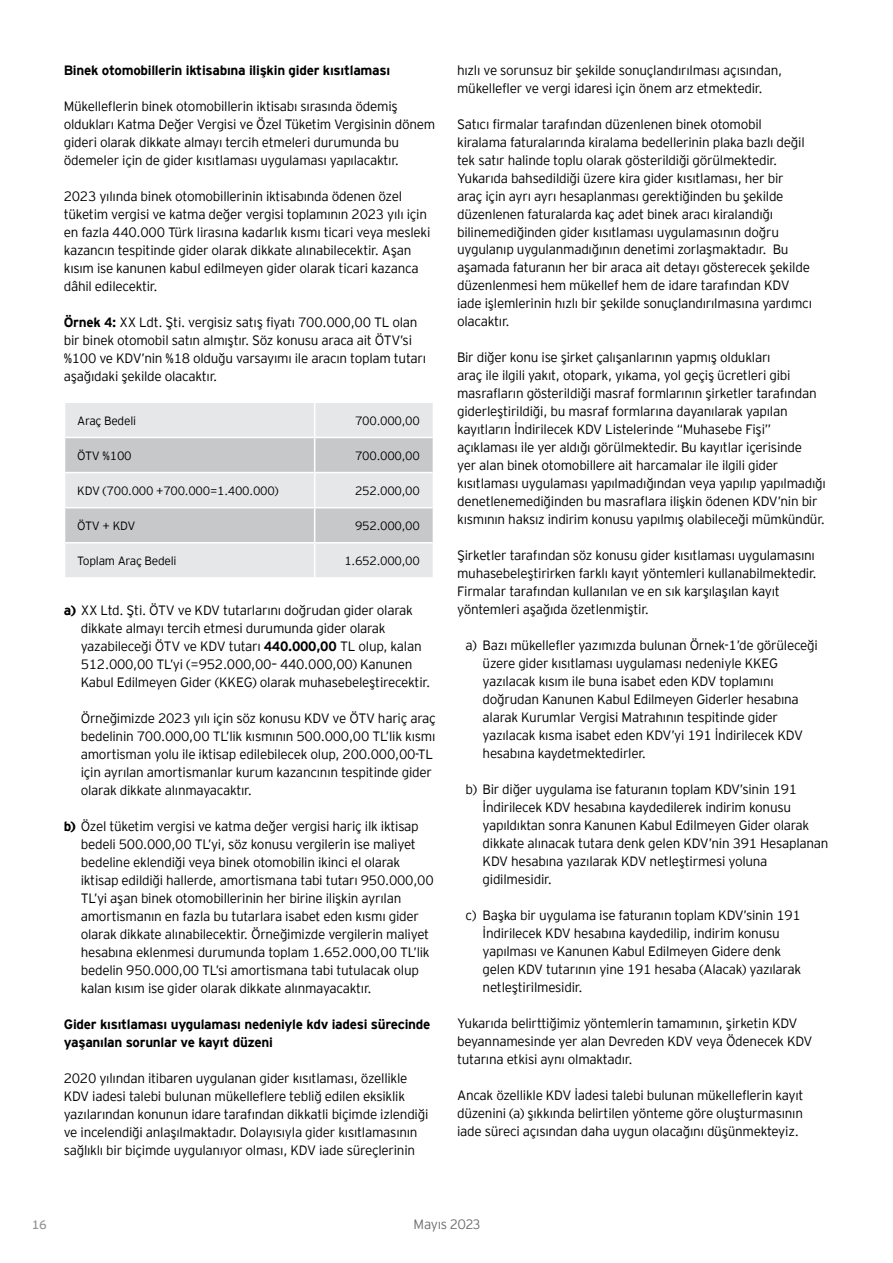
<style>
.page{position:relative;width:893px;height:1263px;background:#fff}
.page>*{position:absolute;margin:0;border:0;box-sizing:border-box;transform-origin:0 0}
.t1{font:300 13.5px/18px "EY Interstate";letter-spacing:-.02em;color:#000}
.t2{font:700 13.5px/18px "EY Interstate";letter-spacing:-.02em;color:#000}
.t3{font:300 13.5px "EY Interstate";letter-spacing:-.02em;color:#6d6e71}
.t4{font:12.3px "EY Interstate";color:#939598}
.t5{font:300 12px "EY Interstate";letter-spacing:-.02em;color:#000}
.s1{font-weight:700}
</style>
<div class="page">
<div style="left:65px;top:403px;width:368px;height:174px;background:#e6e7e8"></div>
<svg style="left:65px;top:438px;width:368px;height:104px;background:#d1d2d4"></svg>
<hr style="left:314px;top:403px;width:1px;height:34px;background:#fff">
<hr style="left:64px;top:437px;width:251px;height:1px;background:#fff">
<hr style="left:315px;top:437px;width:118px;height:1px;background:#fff">
<hr style="left:314px;top:438px;width:1px;height:34px;background:#fff">
<hr style="left:64px;top:472px;width:251px;height:1px;background:#fff">
<hr style="left:315px;top:472px;width:118px;height:1px;background:#fff">
<hr style="left:314px;top:473px;width:1px;height:34px;background:#fff">
<hr style="left:64px;top:507px;width:251px;height:1px;background:#fff">
<hr style="left:315px;top:507px;width:118px;height:1px;background:#fff">
<hr style="left:314px;top:508px;width:1px;height:34px;background:#fff">
<hr style="left:64px;top:542px;width:251px;height:1px;background:#fff">
<hr style="left:315px;top:542px;width:118px;height:1px;background:#fff">
<hr style="left:314px;top:543px;width:1px;height:34px;background:#fff">
<p class="t2" style="left:64px;top:60px;width:328px">Binek otomobillerin iktisabına ilişkin gider kısıtlaması</p>
<p class="t1" style="left:64px;top:96px;width:373px">Mükelleflerin binek otomobillerin iktisabı sırasında ödemiş oldukları Katma Değer Vergisi ve Özel Tüketim Vergisinin dönem gideri olarak dikkate almayı tercih etmeleri durumunda bu ödemeler için de gider kısıtlaması uygulaması yapılacaktır.</p>
<p class="t1" style="left:64px;top:186px;width:368px">2023 yılında binek otomobillerinin iktisabında ödenen özel tüketim vergisi ve katma değer vergisi toplamının 2023 yılı için en fazla 440.000 Türk lirasına kadarlık kısmı ticari veya mesleki kazancın tespitinde gider olarak dikkate alınabilecektir. Aşan kısım ise kanunen kabul edilmeyen gider olarak ticari kazanca dâhil edilecektir.</p>
<p class="t1" style="left:64px;top:312px;width:364px"><span class="s1">Örnek 4:</span> XX Ldt. Şti. vergisiz satış fiyatı 700.000,00 TL olan bir binek otomobil satın almıştır. Söz konusu araca ait ÖTV’si %100 ve KDV’nin %18 olduğu varsayımı ile aracın toplam tutarı aşağıdaki şekilde olacaktır.</p>
<p class="t5" style="left:77px;top:412px;width:60px">Araç Bedeli</p>
<p class="t5" style="left:355px;top:412px;width:66px">700.000,00</p>
<p class="t5" style="left:77px;top:447px;width:56px">ÖTV %100</p>
<p class="t5" style="left:355px;top:447px;width:66px">700.000,00</p>
<p class="t5" style="left:77px;top:482px;width:203px">KDV (700.000 +700.000=1.400.000)</p>
<p class="t5" style="left:355px;top:482px;width:66px">252.000,00</p>
<p class="t5" style="left:77px;top:517px;width:60px">ÖTV + KDV</p>
<p class="t5" style="left:355px;top:517px;width:66px">952.000,00</p>
<p class="t5" style="left:77px;top:552px;width:101px">Toplam Araç Bedeli</p>
<p class="t5" style="left:344px;top:552px;width:77px">1.652.000,00</p>
<p class="t1" style="left:81px;top:600px;width:351px;text-indent:-17px"><span class="s1">a)</span> XX Ltd. Şti. ÖTV ve KDV tutarlarını doğrudan gider olarak dikkate almayı tercih etmesi durumunda gider olarak yazabileceği ÖTV ve KDV tutarı <span class="s1">440.000,00</span> TL olup, kalan 512.000,00 TL’yi (=952.000,00– 440.000,00) Kanunen Kabul Edilmeyen Gider (KKEG) olarak muhasebeleştirecektir.</p>
<p class="t1" style="left:81px;top:708px;width:357px">Örneğimizde 2023 yılı için söz konusu KDV ve ÖTV hariç araç bedelinin 700.000,00 TL’lik kısmının 500.000,00 TL’lik kısmı amortisman yolu ile iktisap edilebilecek olup, 200.000,00-TL için ayrılan amortismanlar kurum kazancının tespitinde gider olarak dikkate alınmayacaktır.</p>
<p class="t1" style="left:81px;top:816px;width:354px;text-indent:-17px"><span class="s1">b)</span> Özel tüketim vergisi ve katma değer vergisi hariç ilk iktisap bedeli 500.000,00 TL’yi, söz konusu vergilerin ise maliyet bedeline eklendiği veya binek otomobilin ikinci el olarak iktisap edildiği hallerde, amortismana tabi tutarı 950.000,00<br>TL’yi aşan binek otomobillerinin her birine ilişkin ayrılan amortismanın en fazla bu tutarlara isabet eden kısmı gider olarak dikkate alınabilecektir. Örneğimizde vergilerin maliyet hesabına eklenmesi durumunda toplam 1.652.000,00 TL’lik bedelin 950.000,00 TL’si amortismana tabi tutulacak olup kalan kısım ise gider olarak dikkate alınmayacaktır.</p>
<p class="t2" style="left:64px;top:1014px;width:368px">Gider kısıtlaması uygulaması nedeniyle kdv iadesi sürecinde yaşanılan sorunlar ve kayıt düzeni</p>
<p class="t1" style="left:64px;top:1068px;width:366px">2020 yılından itibaren uygulanan gider kısıtlaması, özellikle KDV iadesi talebi bulunan mükelleflere tebliğ edilen eksiklik yazılarından konunun idare tarafından dikkatli biçimde izlendiği ve incelendiği anlaşılmaktadır. Dolayısıyla gider kısıtlamasının sağlıklı bir biçimde uygulanıyor olması, KDV iade süreçlerinin</p>
<p class="t1" style="left:457px;top:60px;width:327px">hızlı ve sorunsuz bir şekilde sonuçlandırılması açısından, mükellefler ve vergi idaresi için önem arz etmektedir.</p>
<p class="t1" style="left:457px;top:114px;width:356px">Satıcı firmalar tarafından düzenlenen binek otomobil kiralama faturalarında kiralama bedellerinin plaka bazlı değil tek satır halinde toplu olarak gösterildiği görülmektedir.<br>Yukarıda bahsedildiği üzere kira gider kısıtlaması, her bir araç için ayrı ayrı hesaplanması gerektiğinden bu şekilde düzenlenen faturalarda kaç adet binek aracı kiralandığı bilinemediğinden gider kısıtlaması uygulamasının doğru uygulanıp uygulanmadığının denetimi zorlaşmaktadır. Bu aşamada faturanın her bir araca ait detayı gösterecek şekilde düzenlenmesi hem mükellef hem de idare tarafından KDV iade işlemlerinin hızlı bir şekilde sonuçlandırılmasına yardımcı olacaktır.</p>
<p class="t1" style="left:457px;top:348px;width:370px">Bir diğer konu ise şirket çalışanlarının yapmış oldukları<br>araç ile ilgili yakıt, otopark, yıkama, yol geçiş ücretleri gibi masrafların gösterildiği masraf formlarının şirketler tarafından giderleştirildiği, bu masraf formlarına dayanılarak yapılan kayıtların İndirilecek KDV Listelerinde “Muhasebe Fişi” açıklaması ile yer aldığı görülmektedir. Bu kayıtlar içerisinde<br>yer alan binek otomobillere ait harcamalar ile ilgili gider kısıtlaması uygulaması yapılmadığından veya yapılıp yapılmadığı denetlenemediğinden bu masraflara ilişkin ödenen KDV’nin bir kısmının haksız indirim konusu yapılmış olabileceği mümkündür.</p>
<p class="t1" style="left:457px;top:546px;width:361px">Şirketler tarafından söz konusu gider kısıtlaması uygulamasını muhasebeleştirirken farklı kayıt yöntemleri kullanabilmektedir.<br>Firmalar tarafından kullanılan ve en sık karşılaşılan kayıt yöntemleri aşağıda özetlenmiştir.</p>
<p class="t1" style="left:483px;top:636px;width:337px;text-indent:-17px">a) Bazı mükellefler yazımızda bulunan Örnek-1’de görüleceği üzere gider kısıtlaması uygulaması nedeniyle KKEG yazılacak kısım ile buna isabet eden KDV toplamını doğrudan Kanunen Kabul Edilmeyen Giderler hesabına alarak Kurumlar Vergisi Matrahının tespitinde gider yazılacak kısma isabet eden KDV’yi 191 İndirilecek KDV hesabına kaydetmektedirler.</p>
<p class="t1" style="left:483px;top:780px;width:347px;text-indent:-17px">b) Bir diğer uygulama ise faturanın toplam KDV’sinin 191<br>İndirilecek KDV hesabına kaydedilerek indirim konusu yapıldıktan sonra Kanunen Kabul Edilmeyen Gider olarak dikkate alınacak tutara denk gelen KDV’nin 391 Hesaplanan KDV hesabına yazılarak KDV netleştirmesi yoluna gidilmesidir.</p>
<p class="t1" style="left:483px;top:906px;width:320px;text-indent:-17px">c) Başka bir uygulama ise faturanın toplam KDV’sinin 191<br>İndirilecek KDV hesabına kaydedilip, indirim konusu yapılması ve Kanunen Kabul Edilmeyen Gidere denk gelen KDV tutarının yine 191 hesaba (Alacak) yazılarak netleştirilmesidir.</p>
<p class="t1" style="left:457px;top:1014px;width:357px">Yukarıda belirttiğimiz yöntemlerin tamamının, şirketin KDV beyannamesinde yer alan Devreden KDV veya Ödenecek KDV tutarına etkisi aynı olmaktadır.</p>
<p class="t1" style="left:457px;top:1086px;width:348px;text-align:justify">Ancak özellikle KDV İadesi talebi bulunan mükelleflerin kayıt düzenini (a) şıkkında belirtilen yönteme göre oluşturmasının iade süreci açısından daha uygun olacağını düşünmekteyiz.</p>
<p class="t4" style="left:32px;top:1215px;width:16px">16</p>
<p class="t3" style="left:414px;top:1215px;width:68px">Mayıs 2023</p>
</div>
